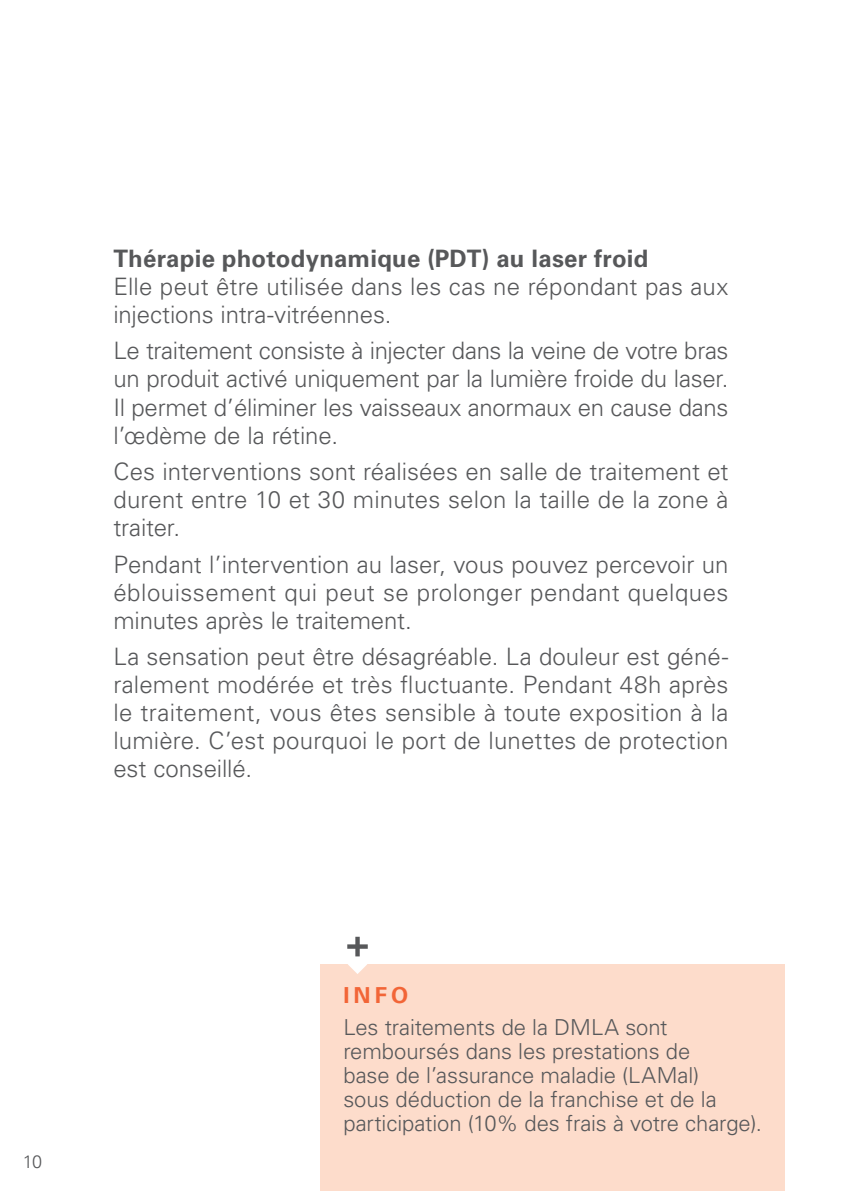
<style>
.page{position:relative;width:842px;height:1191px;background:#fff}
.page>*{position:absolute;margin:0;border:0;box-sizing:border-box;transform-origin:0 0}
.t1{font:300 24px/28px "Univers LT Std";color:#57585a;text-align:justify}
.t2{font:700 24px "Univers LT Std";letter-spacing:.01em;color:#57585a}
.t3{font:300 22px/24px "Univers LT Std";letter-spacing:-.005em;color:#57585a}
.t4{font:700 22px "Univers LT Std";color:#f26537}
.t5{font:300 18px "Univers LT Std";color:#57585a}
</style>
<div class="page">
<div style="left:321px;top:964px;width:464px;height:227px;background:#fddccb"></div>
<svg style="left:347px;top:936px;width:21px;height:38px"></svg>
<p class="t2" style="left:113px;top:244px;width:537px">Thérapie photodynamique (PDT) au laser froid</p>
<p class="t1" style="left:113px;top:272px;width:616px">Elle peut être utilisée dans les cas ne répondant pas aux injections intra-vitréennes.</p>
<p class="t1" style="left:113px;top:337px;width:617px">Le traitement consiste à injecter dans la veine de votre bras un produit activé uniquement par la lumière froide du laser.<br>Il permet d’éliminer les vaisseaux anormaux en cause dans l’œdème de la rétine.</p>
<p class="t1" style="left:113px;top:457px;width:617px">Ces interventions sont réalisées en salle de traitement et durent entre 10 et 30 minutes selon la taille de la zone à traiter.</p>
<p class="t1" style="left:113px;top:550px;width:617px">Pendant l’intervention au laser, vous pouvez percevoir un éblouissement qui peut se prolonger pendant quelques minutes après le traitement.</p>
<p class="t1" style="left:113px;top:642px;width:617px">La sensation peut être désagréable. La douleur est géné&shy;ralement modérée et très fluctuante. Pendant 48h après le traitement, vous êtes sensible à toute exposition à la lumière. C’est pourquoi le port de lunettes de protection est conseillé.</p>
<p class="t5" style="left:23px;top:1151px;width:21px">10</p>
<p class="t4" style="left:343px;top:982px;width:66px">INFO</p>
<p class="t3" style="left:343px;top:1015px;width:420px">Les traitements de la DMLA sont remboursés dans les prestations de<br>base de l’assurance maladie (LAMal)<br>sous déduction de la franchise et de la participation (10% des frais à votre charge).</p>
</div>
